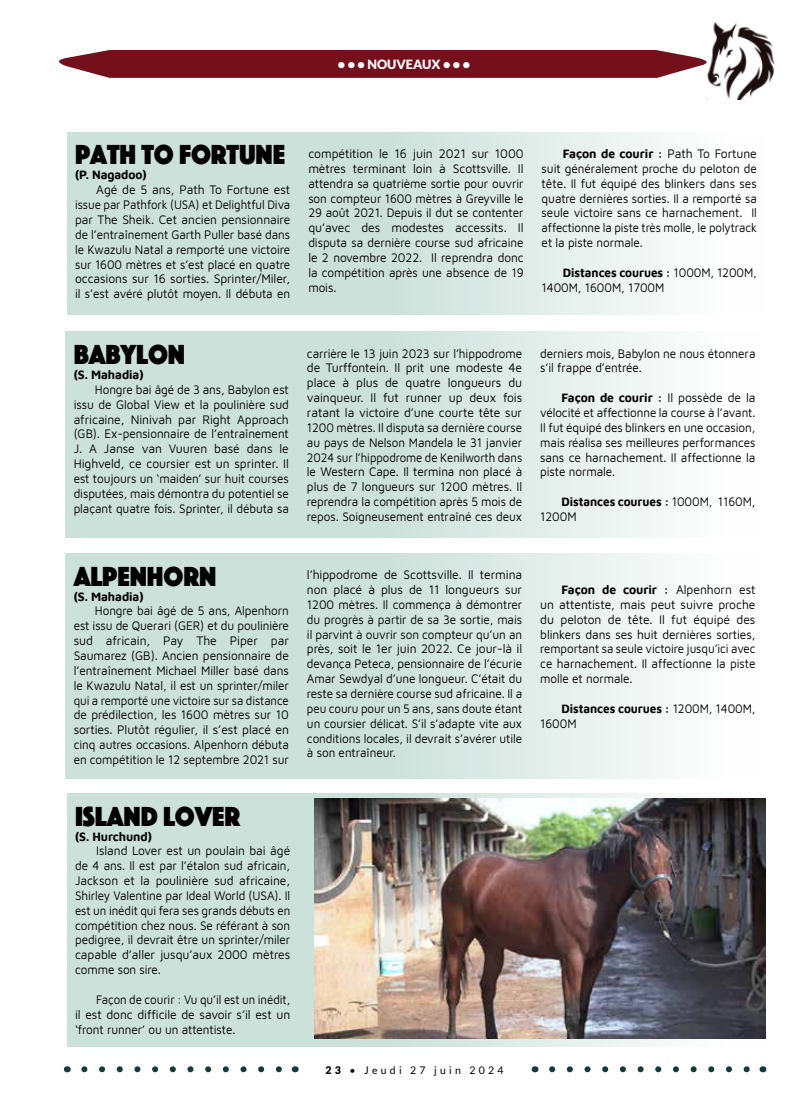
<style>
.page{position:relative;width:808px;height:1106px;background:#fff}
.page>*{position:absolute;margin:0;border:0;box-sizing:border-box;transform-origin:0 0}
.t1{font:28.65px "Phosphate Solid";letter-spacing:-.005em;color:#000;scale:.94 1}
.t2{font:12.75px/14.9px "Maven Pro";letter-spacing:-.005em;color:#000;text-align:justify;scale:.95 1}
.t3{font:12.75px/14.9px "Maven Pro";letter-spacing:-.005em;color:#000;text-align:justify;scale:.92 1}
.t4{font:12.75px/14.9px "Maven Pro";letter-spacing:-.005em;color:#000;text-align:justify;scale:.91 1}
.t5{font:700 12.75px/14.9px "Maven Pro";letter-spacing:-.005em;color:#000;scale:.92 1}
.t6{font:700 12.75px "Maven Pro";letter-spacing:-.005em;color:#000;scale:.94 1}
.t7{font:900 12.75px "Lato";color:#fff}
.t8{font:10.5px "Lato";letter-spacing:.31em;color:#000}
.s1{font-weight:700}
.s2{font-weight:400}
.s3{font-weight:900}
</style>
<div class="page">
<svg style="left:59px;top:50px;width:648px;height:28px;background:#7d202c"></svg>
<img style="left:707px;top:22px;width:67px;height:78px">
<svg style="left:84px;top:1066px;width:198px;height:6px"></svg>
<svg style="left:552px;top:1066px;width:198px;height:6px"></svg>
<div style="left:67px;top:132px;width:698px;height:183px;background:linear-gradient(to right,#c0d9d2,#f7faf9)"></div>
<div style="left:65px;top:331px;width:699px;height:207px;background:linear-gradient(to right,#c0d9d2,#f7faf9)"></div>
<div style="left:65px;top:553px;width:699px;height:225px;background:linear-gradient(to right,#c0d9d2,#f7faf9)"></div>
<div style="left:67px;top:793px;width:698px;height:253px;background:#cde1db"></div>
<img style="left:315px;top:799px;width:450px;height:239px">
<p class="t7" style="left:338px;top:57px;width:134px">• • • NOUVEAUX • • •</p>
<h1 class="t1" style="left:75px;top:134px;width:225px">PATH TO FORTUNE</h1>
<p class="t6" style="left:75px;top:166px;width:78px">(P. Nagadoo)</p>
<p class="t2" style="left:75px;top:182px;width:228px;text-indent:21px">Agé de 5 ans, Path To Fortune est issue par Pathfork (USA) et Delightful Diva par The Sheik. Cet ancien pensionnaire de l’entraînement Garth Puller basé dans le Kwazulu Natal a remporté une victoire sur 1600 mètres et s’est placé en quatre occasions sur 16 sorties. Sprinter/Miler, il s’est avéré plutôt moyen. Il débuta en</p>
<h1 class="t1" style="left:74px;top:334px;width:120px">BABYLON</h1>
<p class="t6" style="left:74px;top:365px;width:76px">(S. Mahadia)</p>
<p class="t3" style="left:74px;top:381px;width:235px;text-indent:21px">Hongre bai âgé de 3 ans, Babylon est issu de Global View et la poulinière sud africaine, Ninivah par Right Approach (GB). Ex-pensionnaire de l’entraînement J. A Janse van Vuuren basé dans le Highveld, ce coursier est un sprinter. Il est toujours un ‘maiden’ sur huit courses disputées, mais démontra du potentiel se plaçant quatre fois. Sprinter, il débuta sa</p>
<h1 class="t1" style="left:74px;top:555px;width:153px">ALPENHORN</h1>
<p class="t6" style="left:74px;top:587px;width:76px">(S. Mahadia)</p>
<p class="t3" style="left:74px;top:603px;width:235px;text-indent:21px">Hongre bai âgé de 5 ans, Alpenhorn est issu de Querari (GER) et du poulinière sud africain, Pay The Piper par Saumarez (GB). Ancien pensionnaire de l’entraînement Michael Miller basé dans le Kwazulu Natal, il est un sprinter/miler qui a remporté une victoire sur sa distance de prédilection, les 1600 mètres sur 10 sorties. Plutôt régulier, il s’est placé en cinq autres occasions. Alpenhorn débuta en compétition le 12 septembre 2021 sur</p>
<h1 class="t1" style="left:75px;top:795px;width:177px">ISLAND LOVER</h1>
<p class="t6" style="left:75px;top:827px;width:83px">(S. Hurchund)</p>
<p class="t2" style="left:75px;top:842px;width:228px;text-indent:21px">Island Lover est un poulain bai âgé de 4 ans. Il est par l’étalon sud africain, Jackson et la poulinière sud africaine, Shirley Valentine par Ideal World (USA). Il est un inédit qui fera ses grands débuts en compétition chez nous. Se référant à son pedigree, il devrait être un sprinter/miler capable d’aller jusqu’aux 2000 mètres comme son sire.</p>
<p class="t4" style="left:75px;top:991px;width:238px;text-indent:21px">Façon de courir : Vu qu’il est un inédit, il est donc difficile de savoir s’il est un ‘front runner’ ou un attentiste.</p>
<p class="t2" style="left:308px;top:145px;width:228px">compétition le 16 juin 2021 sur 1000 mètres terminant loin à Scottsville. Il attendra sa quatrième sortie pour ouvrir son compteur 1600 mètres à Greyville le 29 août 2021. Depuis il dut se contenter qu’avec des modestes accessits. Il disputa sa dernière course sud africaine le 2 novembre 2022. Il reprendra donc la compétition après une absence de 19 mois.</p>
<p class="t2" style="left:542px;top:145px;width:228px;text-indent:21px"><span class="s1">Façon de courir :</span> Path To Fortune suit généralement proche du peloton de tête. Il fut équipé des blinkers dans ses quatre dernières sorties. Il a remporté sa seule victoire sans ce harnachement. Il affectionne la piste très molle, le polytrack et la piste normale.</p>
<p class="t3" style="left:542px;top:264px;width:235px;text-indent:21px"><span class="s1">Distances courues :</span> 1000M, 1200M,<br>1400M, 1600M, 1700M</p>
<p class="t3" style="left:307px;top:345px;width:235px">carrière le 13 juin 2023 sur l’hippodrome de Turffontein. Il prit une modeste 4e place à plus de quatre longueurs du vainqueur. Il fut runner up deux fois ratant la victoire d’une courte tête sur 1200 mètres. Il disputa sa dernière course au pays de Nelson Mandela le 31 janvier 2024 sur l’hippodrome de Kenilworth dans le Western Cape. Il termina non placé à plus de 7 longueurs sur 1200 mètres. Il reprendra la compétition après 5 mois de repos. Soigneusement entraîné ces deux</p>
<p class="t3" style="left:540px;top:345px;width:235px">derniers mois, Babylon ne nous étonnera s’il frappe d’entrée.</p>
<p class="t2" style="left:540px;top:389px;width:228px;text-indent:21px"><span class="s1">Façon de courir :</span> Il possède de la vélocité et affectionne la course à l’avant.<br>Il fut équipé des blinkers en une occasion, mais réalisa ses meilleures performances sans ce harnachement. Il affectionne la piste normale.</p>
<p class="t5" style="left:540px;top:493px;width:235px;text-indent:21px">Distances courues : <span class="s2">1000M, 1160M,<br>1200M</span></p>
<p class="t2" style="left:307px;top:566px;width:228px">l’hippodrome de Scottsville. Il termina non placé à plus de 11 longueurs sur 1200 mètres. Il commença à démontrer du progrès à partir de sa 3e sortie, mais il parvint à ouvrir son compteur qu’un an près, soit le 1er juin 2022. Ce jour-là il devança Peteca, pensionnaire de l’écurie Amar Sewdyal d’une longueur. C’était du reste sa dernière course sud africaine. Il a peu couru pour un 5 ans, sans doute étant un coursier délicat. S’il s’adapte vite aux conditions locales, il devrait s’avérer utile à son entraîneur.</p>
<p class="t2" style="left:540px;top:581px;width:228px;text-indent:21px"><span class="s1">Façon de courir :</span> Alpenhorn est un attentiste, mais peut suivre proche du peloton de tête. Il fut équipé des blinkers dans ses huit dernières sorties, remportant sa seule victoire jusqu’ici avec ce harnachement. Il affectionne la piste molle et normale.</p>
<p class="t5" style="left:540px;top:700px;width:235px;text-indent:21px">Distances courues : <span class="s2">1200M, 1400M,<br>1600M</span></p>
<p class="t8" style="left:325px;top:1063px;width:180px"><span class="s3">23</span> • Jeudi 27 juin 2024</p>
</div>
